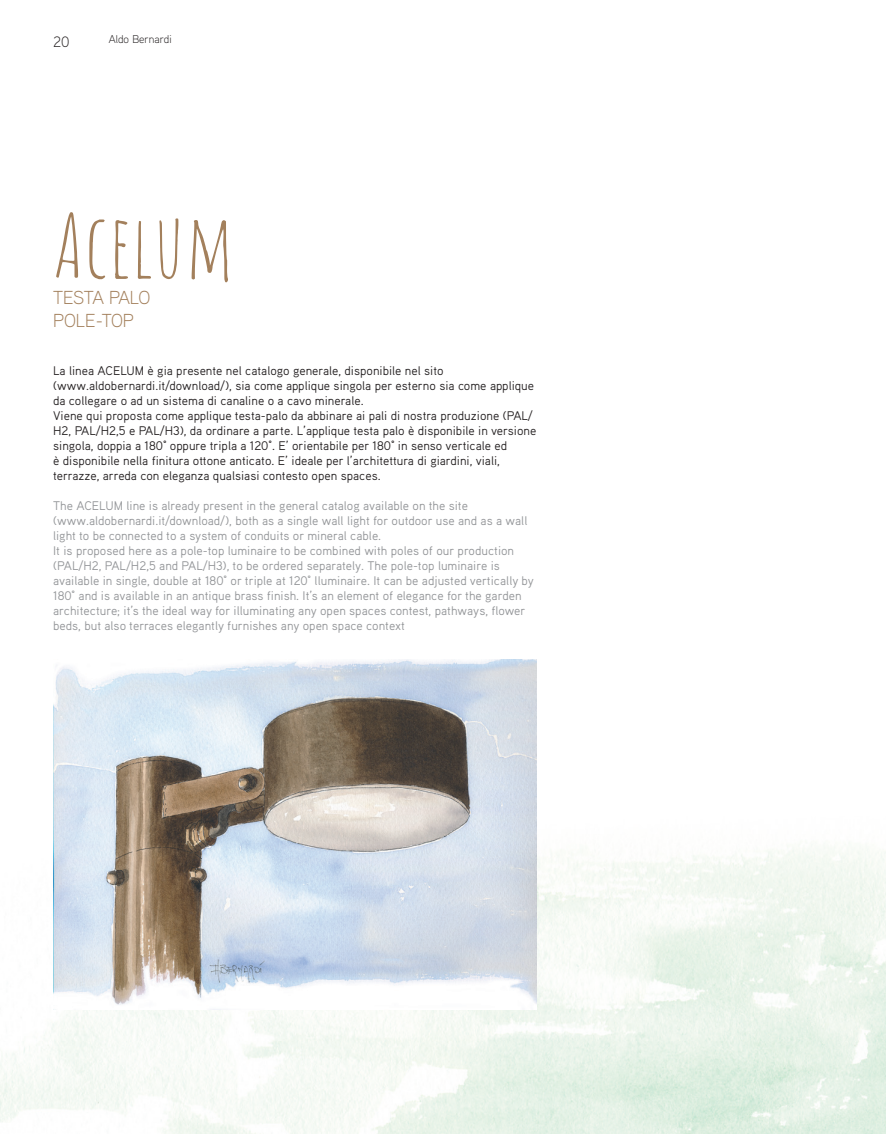
<style>
.page{position:relative;width:886px;height:1134px;background:#fff}
.page>*{position:absolute;margin:0;border:0;box-sizing:border-box;transform-origin:0 0}
.t1{font:87.5px "Amatic SC";color:#a3805c}
.t2{font:300 18.75px/22.5px "Aaux Pro";letter-spacing:-.015em;color:#a3805c}
.t3{font:300 15px "Aaux Pro";color:#231f20}
.t4{font:12.5px/15px "Aaux Pro";color:#939598}
.t5{font:12.5px/15px "Aaux Pro";color:#231f20}
.t6{font:300 11.25px "Aaux Pro";color:#231f20}
</style>
<div class="page">
<img style="left:0;top:817px;width:886px;height:317px">
<img style="left:53px;top:659px;width:483px;height:350px">
<p class="t3" style="left:53px;top:32px;width:18px">20</p>
<p class="t6" style="left:109px;top:32px;width:64px">Aldo Bernardi</p>
<h1 class="t1" style="left:53px;top:182px;width:183px">Acelum</h1>
<h2 class="t2" style="left:53px;top:286px;width:99px">TESTA PALO<br>POLE-TOP</h2>
<p class="t5" style="left:53px;top:363px;width:485px">La linea ACELUM è gia presente nel catalogo generale, disponibile nel sito (www.aldobernardi.it/download/), sia come applique singola per esterno sia come applique da collegare o ad un sistema di canaline o a cavo minerale.<br>Viene qui proposta come applique testa-palo da abbinare ai pali di nostra produzione (PAL/ H2, PAL/H2,5 e PAL/H3), da ordinare a parte. L’applique testa palo è disponibile in versione singola, doppia a 180° oppure tripla a 120°. E’ orientabile per 180° in senso verticale ed<br>è disponibile nella finitura ottone anticato. E’ ideale per l’architettura di giardini, viali, terrazze, arreda con eleganza qualsiasi contesto open spaces.</p>
<p class="t4" style="left:53px;top:498px;width:482px">The ACELUM line is already present in the general catalog available on the site (www.aldobernardi.it/download/), both as a single wall light for outdoor use and as a wall light to be connected to a system of conduits or mineral cable.<br>It is proposed here as a pole-top luminaire to be combined with poles of our production (PAL/H2, PAL/H2,5 and PAL/H3), to be ordered separately. The pole-top luminaire is available in single, double at 180° or triple at 120° lluminaire. It can be adjusted vertically by 180° and is available in an antique brass finish. It’s an element of elegance for the garden architecture; it’s the ideal way for illuminating any open spaces contest, pathways, flower beds, but also terraces elegantly furnishes any open space context</p>
</div>
